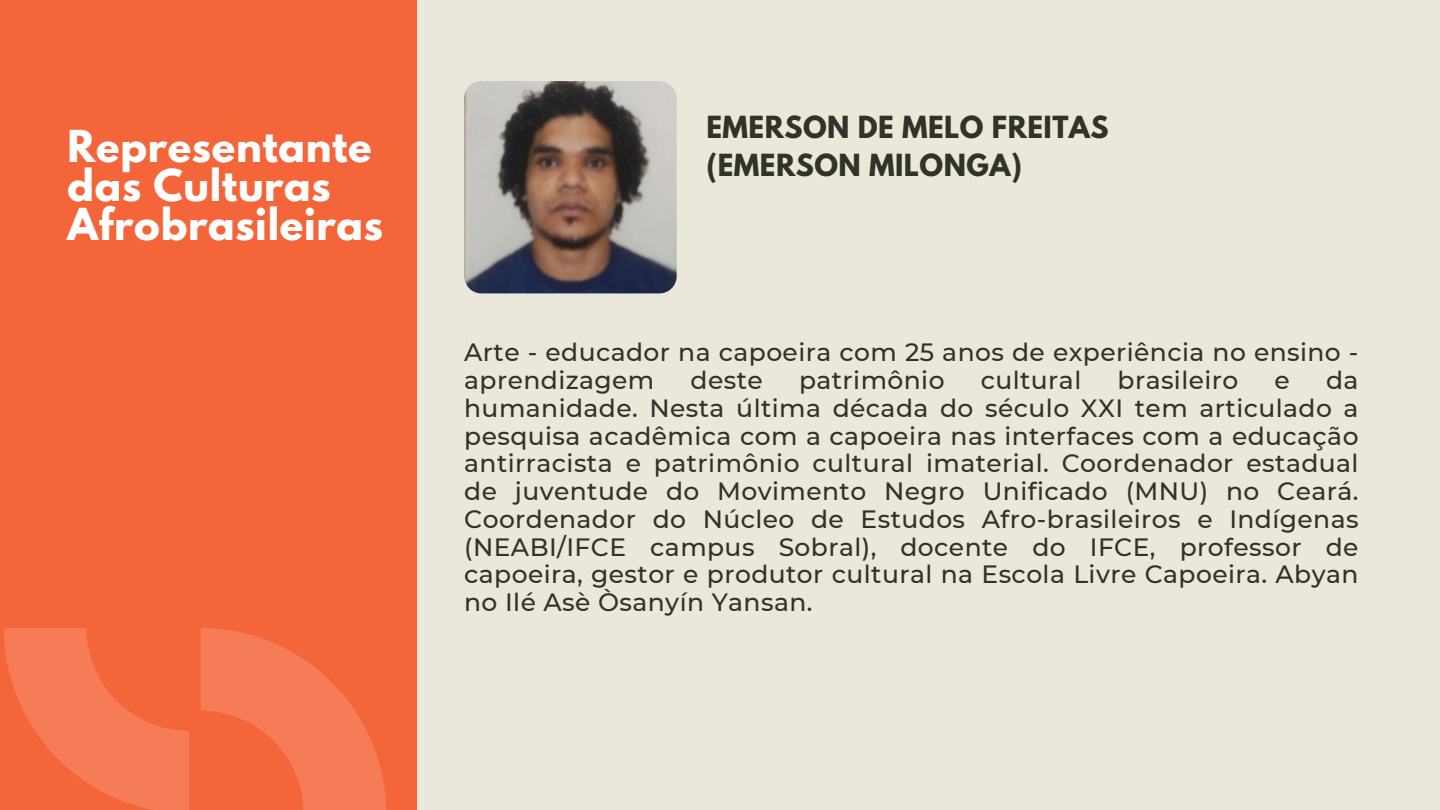
<style>
.page{position:relative;width:1440px;height:810px;background:#eae8db}
.page>*{position:absolute;margin:0;border:0;box-sizing:border-box;transform-origin:0 0}
.t1{font:700 39px/39px "League Spartan";letter-spacing:.015em;color:#fff}
.t2{font:700 27px/37.5px "League Spartan";letter-spacing:.015em;color:#333229}
.t3{font:500 25px/27.8px "Montserrat";letter-spacing:.015em;color:#333229}
</style>
<div class="page">
<div style="left:0;top:0;width:417px;height:810px;background:#f4663a"></div>
<svg style="left:4px;top:628px;width:185px;height:182px"></svg>
<svg style="left:201px;top:628px;width:185px;height:182px"></svg>
<img style="left:464px;top:81px;width:213px;height:212px;border-radius:17px">
<p class="t1" style="left:68px;top:131px;width:317px">Representante das Culturas<br>Afrobrasileiras</p>
<p class="t2" style="left:706px;top:112px;width:404px">EMERSON DE MELO FREITAS (EMERSON MILONGA)</p>
<p class="t3" style="left:464px;top:338px;width:896px">Arte - educador na capoeira com 25 anos de experiência no ensino - aprendizagem</p>
<p class="t3" style="left:691px;top:366px;width:74px">deste</p>
<p class="t3" style="left:799px;top:366px;width:147px">patrimônio</p>
<p class="t3" style="left:981px;top:366px;width:102px">cultural</p>
<p class="t3" style="left:1118px;top:366px;width:122px">brasileiro</p>
<p class="t3" style="left:1275px;top:366px;width:17px">e</p>
<p class="t3" style="left:464px;top:366px;width:896px;text-align:justify;text-indent:862px">da humanidade. Nesta última década do século XXI tem articulado a pesquisa acadêmica com a capoeira nas interfaces com a educação antirracista e patrimônio cultural imaterial. Coordenador estadual de juventude do Movimento Negro Unificado (MNU) no Ceará.<br>Coordenador do Núcleo de Estudos Afro-brasileiros e Indígenas (NEABI/IFCE campus Sobral), docente do IFCE, professor de capoeira, gestor e produtor cultural na Escola Livre Capoeira. Abyan no Ilé Asè Òsanyín Yansan.</p>
</div>
